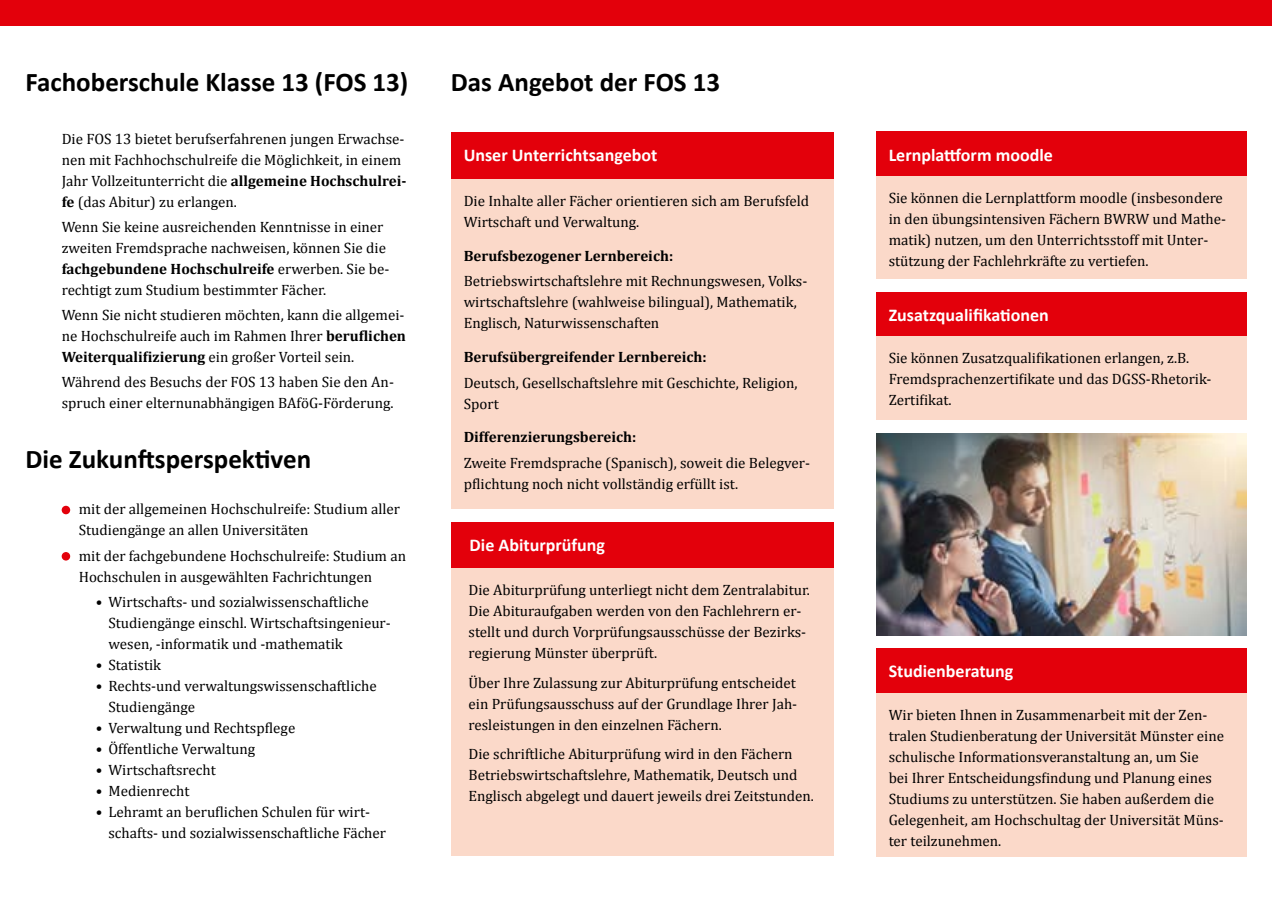
<style>
.page{position:relative;width:1272px;height:902px;background:#fff}
.page>*{position:absolute;margin:0;border:0;box-sizing:border-box;transform-origin:0 0}
.t1{font:700 27px "Calibri";color:#000}
.t2{font:700 18px "Calibri";color:#fff}
.t3{font:15px/21px "Cambria";color:#000}
.t4{font:700 15px "Cambria";color:#000}
.s1{font-weight:700}
</style>
<div class="page">
<div style="left:0;top:0;width:1271px;height:26px;background:#e3000b"></div>
<div style="left:451px;top:132px;width:382px;height:47px;background:#e3000b"></div>
<div style="left:451px;top:179px;width:382px;height:329px;background:#fbd9c9"></div>
<div style="left:451px;top:522px;width:382px;height:334px;background:#fbd9c9"></div>
<div style="left:451px;top:522px;width:382px;height:46px;background:#e3000b"></div>
<div style="left:62px;top:506px;width:7px;height:7px;background:#e3000b;border-radius:50%"></div>
<div style="left:62px;top:505px;width:8px;height:9px;border:2px solid #e3000b;border-radius:50%"></div>
<div style="left:62px;top:552px;width:7px;height:7px;background:#e3000b;border-radius:50%"></div>
<div style="left:62px;top:552px;width:8px;height:8px;border:2px solid #e3000b;border-radius:50%"></div>
<div style="left:876px;top:132px;width:370px;height:44px;background:#e3000b"></div>
<div style="left:876px;top:176px;width:370px;height:103px;background:#fbd9c9"></div>
<div style="left:876px;top:648px;width:370px;height:44px;background:#e3000b"></div>
<div style="left:876px;top:692px;width:370px;height:164px;background:#fbd9c9"></div>
<div style="left:876px;top:292px;width:370px;height:44px;background:#e3000b"></div>
<div style="left:876px;top:336px;width:370px;height:84px;background:#fbd9c9"></div>
<img style="left:876px;top:434px;width:370px;height:201px">
<h1 class="t1" style="left:26px;top:63px;width:384px">Fachoberschule Klasse 13 (FOS 13)</h1>
<h1 class="t1" style="left:451px;top:63px;width:271px">Das Angebot der FOS 13</h1>
<p class="t3" style="left:62px;top:128px;width:346px">Die FOS 13 bietet berufserfahrenen jungen Erwachse&shy;nen mit Fachhochschulreife die Möglichkeit, in einem Jahr Vollzeitunterricht die <span class="s1">allgemeine Hochschulrei&shy;fe</span> (das Abitur) zu erlangen.</p>
<p class="t3" style="left:62px;top:216px;width:329px">Wenn Sie keine ausreichenden Kenntnisse in einer zweiten Fremdsprache nachweisen, können Sie die <span class="s1">fachgebundene Hochschulreife</span> erwerben. Sie be&shy;rechtigt zum Studium bestimmter Fächer.</p>
<p class="t3" style="left:62px;top:304px;width:346px;text-align:justify">Wenn Sie nicht studieren möchten, kann die allgemei&shy;ne Hochschulreife auch im Rahmen Ihrer <span class="s1">beruflichen Weiterqualifizierung</span> ein großer Vorteil sein.</p>
<p class="t3" style="left:62px;top:372px;width:334px">Während des Besuchs der FOS 13 haben Sie den An&shy;spruch einer elternunabhängigen BAföG-Förderung.</p>
<p class="t2" style="left:463px;top:143px;width:195px">Unser Unterrichtsangebot</p>
<p class="t3" style="left:463px;top:191px;width:347px">Die Inhalte aller Fächer orientieren sich am Berufsfeld<br>Wirtschaft und Verwaltung.</p>
<p class="t4" style="left:463px;top:247px;width:211px">Berufsbezogener Lernbereich:</p>
<p class="t3" style="left:463px;top:271px;width:345px">Betriebswirtschaftslehre mit Rechnungswesen, Volks&shy;wirtschaftslehre (wahlweise bilingual), Mathematik,<br>Englisch, Naturwissenschaften</p>
<p class="t4" style="left:463px;top:348px;width:244px">Berufsübergreifender Lernbereich:</p>
<p class="t3" style="left:463px;top:372px;width:335px">Deutsch, Gesellschaftslehre mit Geschichte, Religion,<br>Sport</p>
<p class="t4" style="left:463px;top:428px;width:174px">Differenzierungsbereich:</p>
<p class="t3" style="left:463px;top:452px;width:348px">Zweite Fremdsprache (Spanisch), soweit die Belegver&shy;pflichtung noch nicht vollständig erfüllt ist.</p>
<h1 class="t1" style="left:26px;top:440px;width:287px">Die Zukunftsperspektiven</h1>
<p class="t3" style="left:79px;top:498px;width:323px">mit der allgemeinen Hochschulreife: Studium aller<br>Studiengänge an allen Universitäten</p>
<p class="t3" style="left:79px;top:545px;width:329px">mit der fachgebundene Hochschulreife: Studium an<br>Hochschulen in ausgewählten Fachrichtungen</p>
<p class="t3" style="left:108px;top:591px;width:284px;text-indent:-13px">• Wirtschafts- und sozialwissenschaftliche<br>Studiengänge einschl. Wirtschaftsingenieur&shy;wesen, -informatik und -mathematik</p>
<p class="t3" style="left:96px;top:654px;width:67px">• Statistik</p>
<p class="t3" style="left:108px;top:675px;width:270px;text-indent:-13px">• Rechts-und verwaltungswissenschaftliche<br>Studiengänge</p>
<p class="t3" style="left:96px;top:717px;width:201px">• Verwaltung und Rechtspflege</p>
<p class="t3" style="left:96px;top:738px;width:161px">• Öffentliche Verwaltung</p>
<p class="t3" style="left:96px;top:759px;width:122px">• Wirtschaftsrecht</p>
<p class="t3" style="left:96px;top:780px;width:95px">• Medienrecht</p>
<p class="t3" style="left:108px;top:801px;width:279px;text-indent:-13px">• Lehramt an beruflichen Schulen für wirt&shy;schafts- und sozialwissenschaftliche Fächer</p>
<p class="t2" style="left:469px;top:532px;width:137px">Die Abiturprüfung</p>
<p class="t3" style="left:468px;top:579px;width:343px">Die Abiturprüfung unterliegt nicht dem Zentralabitur.<br>Die Abituraufgaben werden von den Fachlehrern er&shy;stellt und durch Vorprüfungsausschüsse der Bezirks&shy;regierung Münster überprüft.</p>
<p class="t3" style="left:468px;top:672px;width:330px;text-align:justify">Über Ihre Zulassung zur Abiturprüfung entscheidet ein Prüfungsausschuss auf der Grundlage Ihrer Jah&shy;resleistungen in den einzelnen Fächern.</p>
<p class="t3" style="left:468px;top:743px;width:347px">Die schriftliche Abiturprüfung wird in den Fächern<br>Betriebswirtschaftslehre, Mathematik, Deutsch und<br>Englisch abgelegt und dauert jeweils drei Zeitstunden.</p>
<p class="t2" style="left:888px;top:142px;width:166px">Lernplattform moodle</p>
<p class="t3" style="left:888px;top:187px;width:339px">Sie können die Lernplattform moodle (insbesondere in den übungsintensiven Fächern BWRW und Mathe&shy;matik) nutzen, um den Unterrichtsstoff mit Unter&shy;stützung der Fachlehrkräfte zu vertiefen.</p>
<p class="t2" style="left:888px;top:302px;width:161px">Zusatzqualifikationen</p>
<p class="t3" style="left:888px;top:348px;width:324px">Sie können Zusatzqualifikationen erlangen, z.B.<br>Fremdsprachenzertifikate und das DGSS-Rhetorik-<br>Zertifikat.</p>
<p class="t2" style="left:888px;top:658px;width:126px">Studienberatung</p>
<p class="t3" style="left:888px;top:704px;width:337px">Wir bieten Ihnen in Zusammenarbeit mit der Zen&shy;tralen Studienberatung der Universität Münster eine schulische Informationsveranstaltung an, um Sie<br>bei Ihrer Entscheidungsfindung und Planung eines Studiums zu unterstützen. Sie haben außerdem die Gelegenheit, am Hochschultag der Universität Müns&shy;ter teilzunehmen.</p>
</div>
